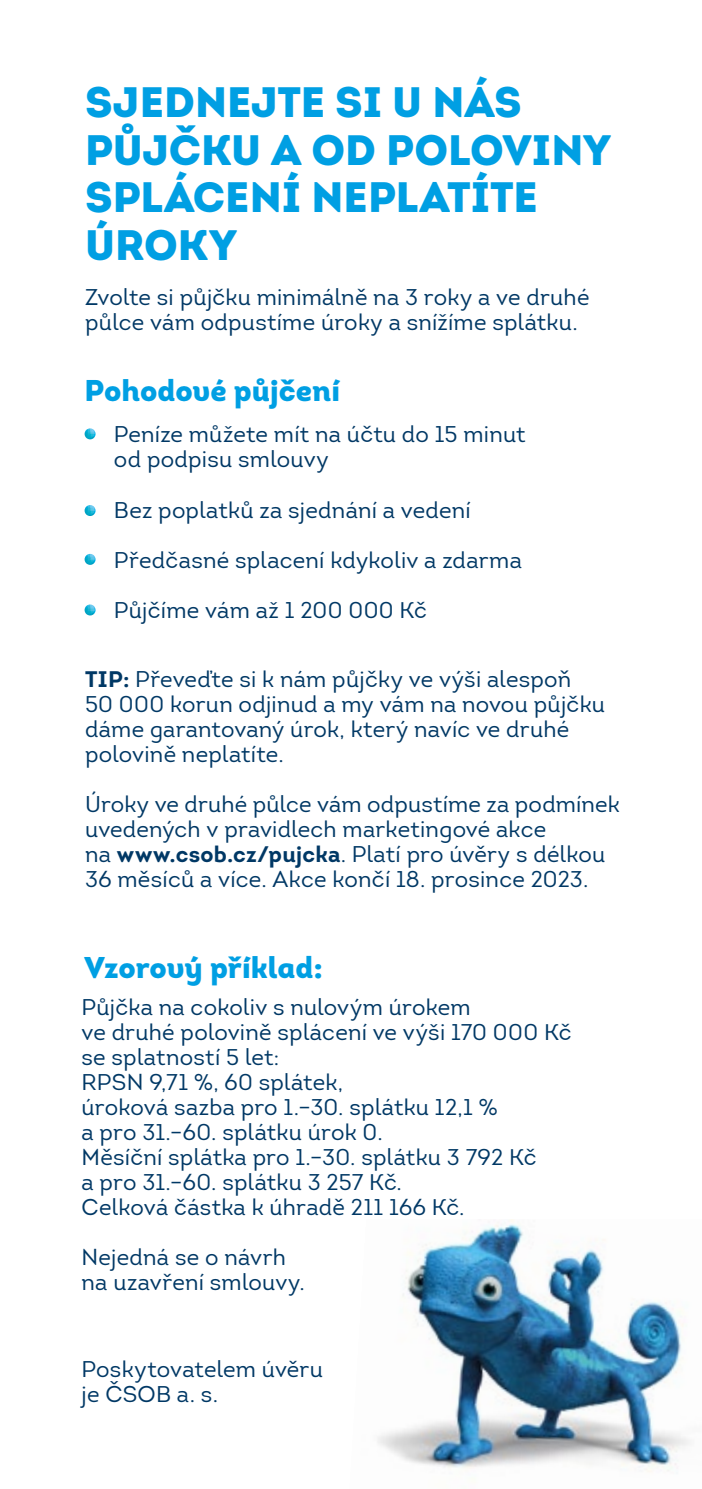
<style>
.page{position:relative;width:702px;height:1489px;background:#fff}
.page>*{position:absolute;margin:0;border:0;box-sizing:border-box;transform-origin:0 0}
.t1{font:42.5px/47.5px "Intro Black Caps";color:#009fe3}
.t2{font:30px "Intro Black Alt";color:#009fe3}
.t3{font:22.5px/25px "Intro";letter-spacing:.01em;color:#003865}
.s1{font-weight:700}
</style>
<div class="page">
<img style="left:377px;top:1219px;width:313px;height:253px">
<svg style="left:85px;top:428px;width:11px;height:11px"></svg>
<svg style="left:85px;top:505px;width:11px;height:11px"></svg>
<svg style="left:85px;top:554px;width:11px;height:11px"></svg>
<svg style="left:85px;top:604px;width:11px;height:11px"></svg>
<h1 class="t1" style="left:85px;top:78px;width:527px">SJEDNEJTE SI U NÁS<br>PŮJČKU A OD POLOVINY<br>SPLÁCENÍ NEPLATÍTE<br>ÚROKY</h1>
<p class="t3" style="left:85px;top:284px;width:506px">Zvolte si půjčku minimálně na 3 roky a ve druhé půlce vám odpustíme úroky a snížíme splátku.</p>
<h2 class="t2" style="left:84px;top:370px;width:257px">Pohodové půjčení</h2>
<p class="t3" style="left:114px;top:422px;width:413px">Peníze můžete mít na účtu do 15 minut od podpisu smlouvy</p>
<p class="t3" style="left:114px;top:497px;width:358px">Bez poplatků za sjednání a vedení</p>
<p class="t3" style="left:114px;top:547px;width:409px">Předčasné splacení kdykoliv a zdarma</p>
<p class="t3" style="left:114px;top:597px;width:314px">Půjčíme vám až 1 200 000 Kč</p>
<p class="t3" style="left:85px;top:666px;width:521px"><span class="s1">TIP:</span> Převeďte si k nám půjčky ve výši alespoň<br>50 000 korun odjinud a my vám na novou půjčku dáme garantovaný úrok, který navíc ve druhé polovině neplatíte.</p>
<p class="t3" style="left:85px;top:791px;width:536px">Úroky ve druhé půlce vám odpustíme za podmínek uvedených v pravidlech marketingové akce<br>na <span class="s1">www.csob.cz/pujcka</span>. Platí pro úvěry s délkou 36 měsíců a více. Akce končí 18. prosince 2023.</p>
<h2 class="t2" style="left:84px;top:947px;width:240px">Vzorový příklad:</h2>
<p class="t3" style="left:82px;top:994px;width:491px">Půjčka na cokoliv s nulovým úrokem<br>ve druhé polovině splácení ve výši 170 000 Kč se splatností 5 let:<br>RPSN 9,71 %, 60 splátek,<br>úroková sazba pro 1.–30. splátku 12,1 %<br>a pro 31.–60. splátku úrok 0.<br>Měsíční splátka pro 1.–30. splátku 3 792 Kč<br>a pro 31.–60. splátku 3 257 Kč.<br>Celková částka k úhradě 211 166 Kč.</p>
<p class="t3" style="left:82px;top:1244px;width:225px">Nejedná se o návrh na uzavření smlouvy.</p>
<p class="t3" style="left:82px;top:1356px;width:243px">Poskytovatelem úvěru je ČSOB a. s.</p>
</div>
